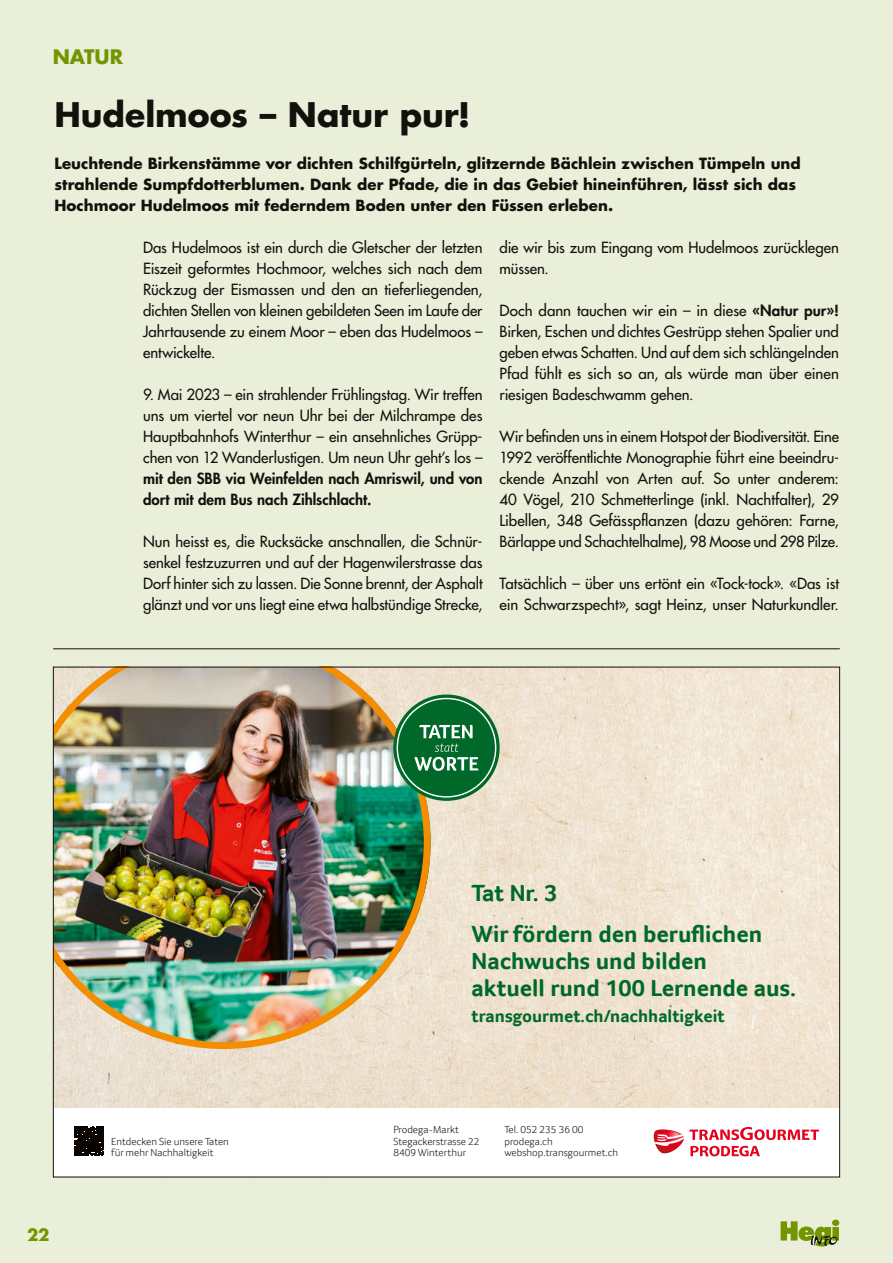
<style>
.page{position:relative;width:893px;height:1263px;background:#eaefd9}
.page>*{position:absolute;margin:0;border:0;box-sizing:border-box;transform-origin:0 0}
.t1{font:700 33px "Futura Std";color:#12120d}
.t2{font:700 24px/40.7px "Transgourmet";color:#006929}
.t3{font:700 19.5px "Futura Std";color:#739600}
.t4{font:700 18px "Transgourmet";color:#006929}
.t5{font:700 16.5px "Futura Std";color:#739600}
.t6{font:500 15px/21px "Futura Std";letter-spacing:-.005em;color:#12120d;text-align:justify}
.t7{font:700 15px/21px "Futura Std";letter-spacing:.005em;color:#12120d}
.t8{font:800 15px/21px "Futura Std";color:#12120d}
.t9{font:300 10.5px/11.2px "Transgourmet";color:#12120d}
.s1{font-weight:800}
</style>
<div class="page">
<svg style="left:781px;top:1219px;width:58px;height:27px"></svg>
<hr style="left:53px;top:648px;width:787px;height:1px;background:#12120d">
<img style="left:55px;top:669px;width:783px;height:439px">
<img style="left:55px;top:669px;width:376px;height:380px">
<svg style="left:393px;top:694px;width:107px;height:107px"></svg>
<svg style="left:397px;top:698px;width:99px;height:100px;background:#3b8a58"></svg>
<div style="left:53px;top:1108px;width:787px;height:69px;background:#fff"></div>
<svg style="left:653px;top:1127px;width:166px;height:29px"></svg>
<svg style="left:74px;top:1126px;width:30px;height:30px"></svg>
<h3 class="t3" style="left:53px;top:44px;width:72px">NATUR</h3>
<h1 class="t1" style="left:54px;top:93px;width:417px">Hudelmoos – Natur pur!</h1>
<p class="t7" style="left:54px;top:153px;width:748px">Leuchtende Birkenstämme vor dichten Schilfgürteln, glitzernde Bächlein zwischen Tümpeln und strahlende Sumpfdotterblumen. Dank der Pfade, die in das Gebiet hineinführen, lässt sich das<br>Hochmoor Hudelmoos mit federndem Boden unter den Füssen erleben.</p>
<p class="t6" style="left:143px;top:237px;width:341px">Das Hudelmoos ist ein durch die Gletscher der letzten Eiszeit geformtes Hochmoor, welches sich nach dem Rückzug der Eismassen und den an tieferliegenden, dichten Stellen von kleinen gebildeten Seen im Laufe der Jahrtausende zu einem Moor – eben das Hudelmoos – entwickelte.</p>
<p class="t6" style="left:143px;top:384px;width:341px">9. Mai 2023 – ein strahlender Frühlingstag. Wir treffen uns um viertel vor neun Uhr bei der Milchrampe des Hauptbahnhofs Winterthur – ein ansehnliches Grüpp&shy;chen von 12 Wanderlustigen. Um neun Uhr geht’s los –</p>
<p class="t8" style="left:143px;top:468px;width:341px">mit den SBB via Weinfelden nach Amriswil, und von dort mit dem Bus nach Zihlschlacht.</p>
<p class="t6" style="left:143px;top:531px;width:341px">Nun heisst es, die Rucksäcke anschnallen, die Schnür&shy;senkel festzuzurren und auf der Hagenwilerstrasse das Dorf hinter sich zu lassen. Die Sonne brennt, der Asphalt glänzt und vor uns liegt eine etwa halbstündige Strecke,</p>
<p class="t6" style="left:500px;top:237px;width:341px">die wir bis zum Eingang vom Hudelmoos zurücklegen müssen.</p>
<p class="t6" style="left:500px;top:300px;width:341px">Doch dann tauchen wir ein – in diese <span class="s1">«Natur pur»!<br></span>Birken, Eschen und dichtes Gestrüpp stehen Spalier und geben etwas Schatten. Und auf dem sich schlängelnden Pfad fühlt es sich so an, als würde man über einen riesigen Badeschwamm gehen.</p>
<p class="t6" style="left:500px;top:426px;width:341px">Wir befinden uns in einem Hotspot der Biodiversität. Eine 1992 veröffentlichte Monographie führt eine beeindru&shy;ckende Anzahl von Arten auf. So unter anderem:<br>40 Vögel, 210 Schmetterlinge (inkl. Nachtfalter), 29<br>Libellen, 348 Gefässpflanzen (dazu gehören: Farne, Bärlappe und Schachtelhalme), 98 Moose und 298 Pilze.</p>
<p class="t6" style="left:500px;top:573px;width:341px">Tatsächlich – über uns ertönt ein «Tock-tock». «Das ist ein Schwarzspecht», sagt Heinz, unser Naturkundler.</p>
<h2 class="t2" style="left:471px;top:873px;width:292px">Tat Nr. 3<br>Wir fördern den beruflichen</h2>
<h2 class="t2" style="left:471px;top:947px;width:326px;line-height:27px">Nachwuchs und bilden<br>aktuell rund 100 Lernende aus.</h2>
<p class="t4" style="left:471px;top:1005px;width:255px">transgourmet.ch/nachhaltigkeit</p>
<p class="t5" style="left:27px;top:1223px;width:24px">22</p>
<p class="t9" style="left:111px;top:1135px;width:119px">Entdecken Sie unsere Taten für mehr Nachhaltigkeit</p>
<p class="t9" style="left:393px;top:1124px;width:88px">Prodega-Markt<br>Stegackerstrasse 22<br>8409 Winterthur</p>
<p class="t9" style="left:504px;top:1124px;width:115px">Tel. 052 235 36 00 prodega.ch webshop.transgourmet.ch</p>
</div>
